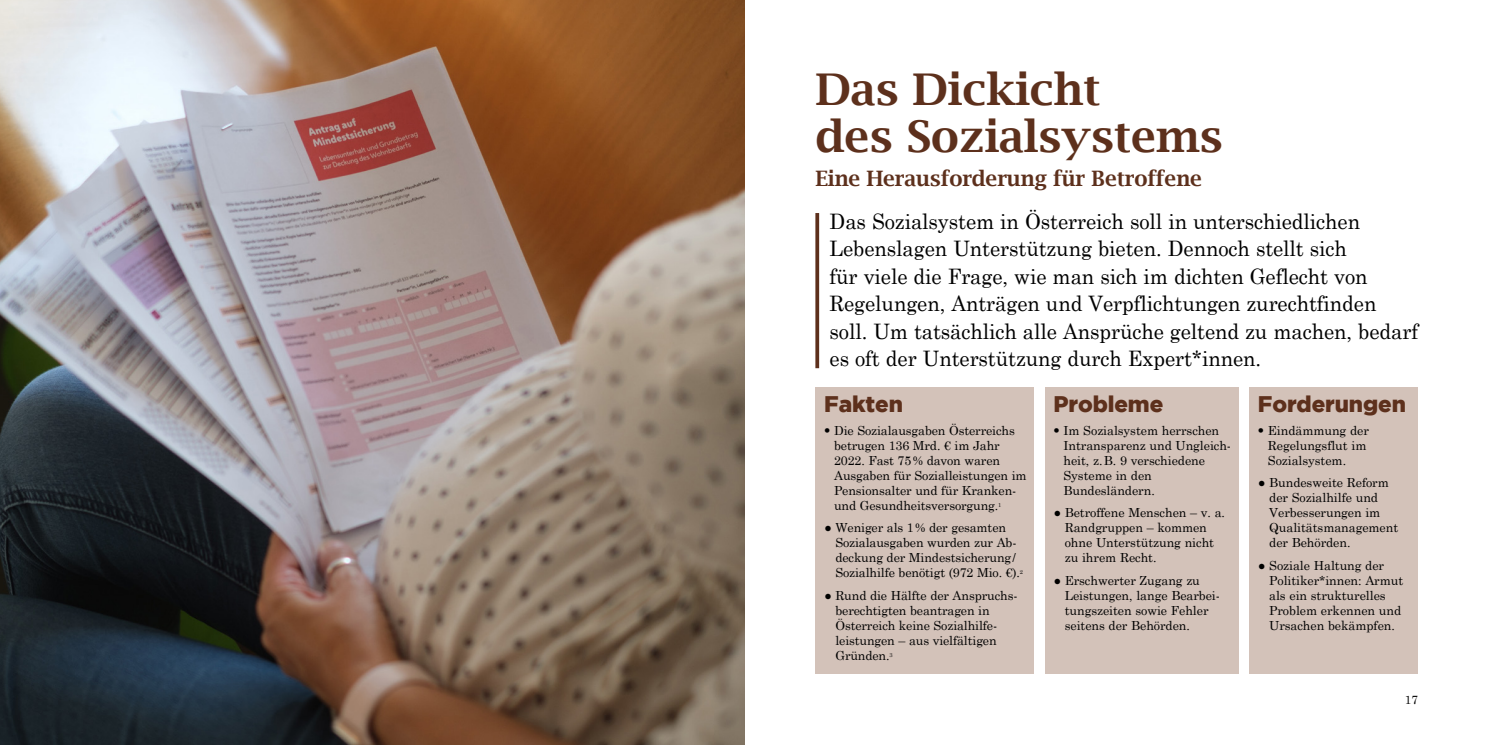
<style>
.page{position:relative;width:1489px;height:745px;background:#fff}
.page>*{position:absolute;margin:0;border:0;box-sizing:border-box;transform-origin:0 0}
.t1{font:600 43.75px/47.5px "Lucida Bright";letter-spacing:-.005em;color:#5d301c}
.t2{font:900 22.5px "Gotham";letter-spacing:-.005em;color:#5d301c}
.t3{font:21.25px/27.5px "Century Schoolbook";letter-spacing:-.005em;color:#000;scale:.96 1}
.t4{font:600 21.25px "Lucida Bright";letter-spacing:-.01em;color:#5d301c}
.t5{font:12.5px/15px "Century Schoolbook";letter-spacing:-.005em;color:#000}
.t6{font:11.88px "Century Schoolbook";color:#000}
.s1{font-family:"Helvetica LT Com";font-weight:300}
.s2{font-style:italic}
</style>
<div class="page">
<div style="left:815px;top:387px;width:218px;height:286px;background:#d3c2b9"></div>
<div style="left:1044px;top:387px;width:194px;height:286px;background:#d3c2b9"></div>
<div style="left:1248px;top:387px;width:169px;height:286px;background:#d3c2b9"></div>
<img style="left:0;top:0;width:744px;height:744px">
<svg style="left:815px;top:213px;width:4px;height:155px"></svg>
<h1 class="t1" style="left:815px;top:65px;width:409px">Das Dickicht<br>des Sozialsystems</h1>
<h3 class="t4" style="left:815px;top:166px;width:388px">Eine Herausforderung für Betroffene</h3>
<p class="t3" style="left:829px;top:205px;width:614px">Das Sozialsystem in Österreich soll in unterschiedlichen Lebenslagen Unterstützung bieten. Dennoch stellt sich<br>für viele die Frage, wie man sich im dichten Geflecht von Regelungen, Anträgen und Verpflichtungen zurechtfinden soll. Um tatsächlich alle Ansprüche geltend zu machen, bedarf es oft der Unterstützung durch Expert*innen.</p>
<h2 class="t2" style="left:824px;top:391px;width:80px">Fakten</h2>
<p class="t5" style="left:834px;top:421px;width:194px;text-indent:-10px"><span class="s1">•</span> Die Sozialausgaben Österreichs betrugen 136 Mrd. € im Jahr<br>2022. Fast 75% davon waren<br>Ausgaben für Sozialleistungen im<br>Pensionsalter und für Kranken&shy;und Gesundheitsversorgung.<sup>1</sup></p>
<p class="t5" style="left:835px;top:519px;width:189px;text-indent:-11px"><span class="s2">●</span> Weniger als 1% der gesamten<br>Sozialausgaben wurden zur Ab&shy;deckung der Mindestsicherung/<br>Sozialhilfe benötigt (972 Mio. €).<sup>2</sup></p>
<p class="t5" style="left:835px;top:586px;width:182px;text-indent:-11px"><span class="s2">●</span> Rund die Hälfte der Anspruchs&shy;berechtigten beantragen in<br>Österreich keine Sozialhilfe&shy;leistungen – aus vielfältigen<br>Gründen.<sup>3</sup></p>
<h2 class="t2" style="left:1053px;top:391px;width:111px">Probleme</h2>
<p class="t5" style="left:1063px;top:421px;width:167px;text-indent:-10px"><span class="s1">•</span> Im Sozialsystem herrschen<br>Intransparenz und Ungleich&shy;heit, z.B. 9 verschiedene<br>Systeme in den<br>Bundesländern.</p>
<p class="t5" style="left:1064px;top:504px;width:162px;text-indent:-11px"><span class="s2">●</span> Betroffene Menschen – v. a.<br>Randgruppen – kommen ohne Unterstützung nicht zu ihrem Recht.</p>
<p class="t5" style="left:1064px;top:571px;width:155px;text-indent:-11px"><span class="s2">●</span> Erschwerter Zugang zu<br>Leistungen, lange Bearbei&shy;tungszeiten sowie Fehler seitens der Behörden.</p>
<h2 class="t2" style="left:1257px;top:391px;width:149px">Forderungen</h2>
<p class="t5" style="left:1267px;top:421px;width:102px;text-indent:-10px"><span class="s1">•</span> Eindämmung der<br>Regelungsflut im<br>Sozialsystem.</p>
<p class="t5" style="left:1269px;top:474px;width:131px;text-indent:-11px"><span class="s2">●</span> Bundesweite Reform der Sozialhilfe und<br>Verbesserungen im<br>Qualitätsmanagement der Behörden.</p>
<p class="t5" style="left:1269px;top:556px;width:136px;text-indent:-11px"><span class="s2">●</span> Soziale Haltung der<br>Politiker*innen: Armut als ein strukturelles<br>Problem erkennen und<br>Ursachen bekämpfen.</p>
<p class="t6" style="left:1404px;top:689px;width:15px">17</p>
</div>
